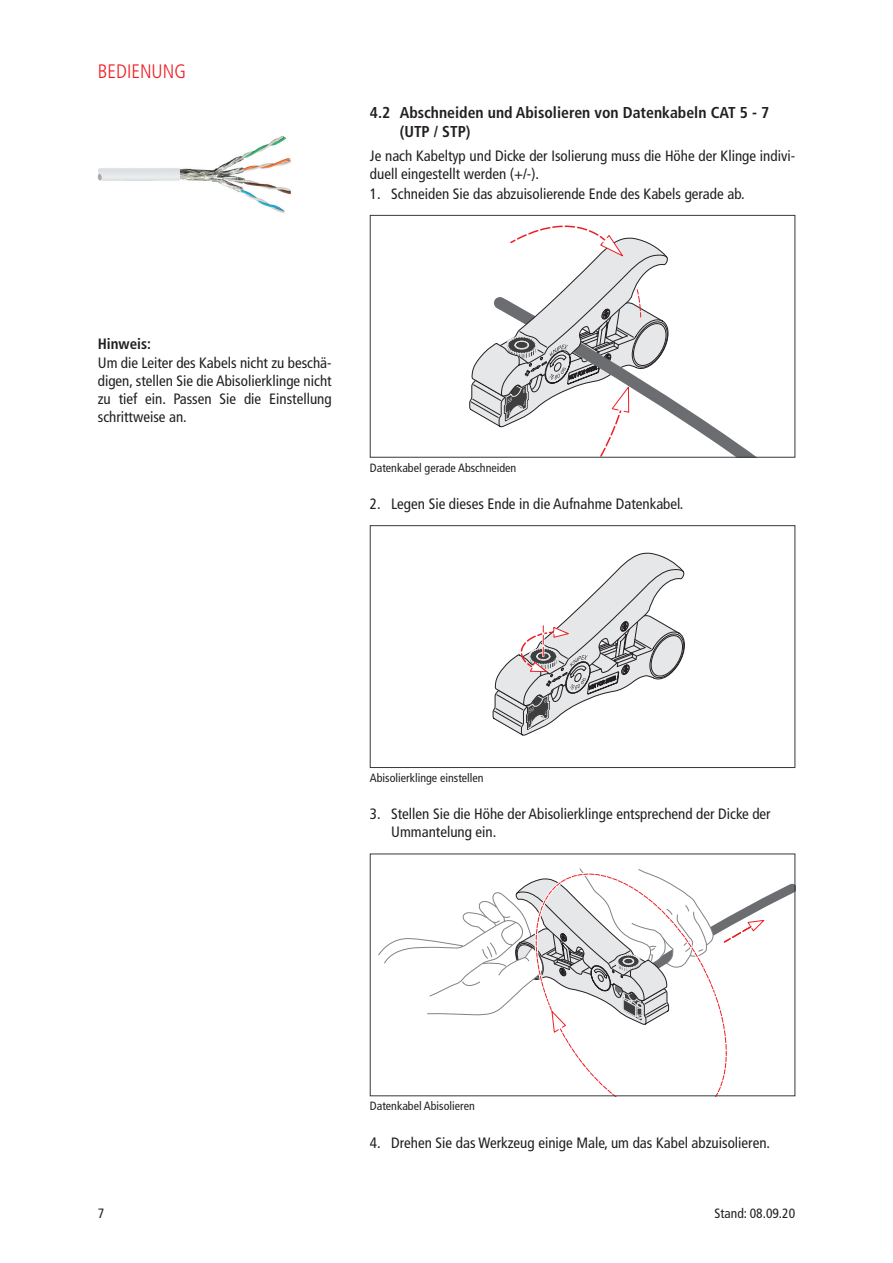
<style>
.page{position:relative;width:893px;height:1263px;background:#fff}
.page>*{position:absolute;margin:0;border:0;box-sizing:border-box;transform-origin:0 0}
.t1{font:300 condensed 19.5px "Frutiger LT Pro";color:#ee1d23}
.t2{font:700 condensed 15.75px/18.8px "Frutiger LT Pro";color:#231f20}
.t3{font:condensed 15px/18px "Frutiger LT Pro";color:#231f20}
.t4{font:700 condensed 15px "Frutiger LT Pro";color:#231f20}
.t5{font:condensed 13.5px "Frutiger LT Pro";color:#231f20}
.figcaption{font:condensed 12px "Frutiger LT Pro";color:#231f20}
</style>
<div class="page">
<svg style="left:669px;top:397px;width:85px;height:58px"></svg>
<svg style="left:469px;top:225px;width:200px;height:230px"></svg>
<div style="left:370px;top:215px;width:425px;height:242px;border:1px solid #34393a"></div>
<svg style="left:492px;top:552px;width:193px;height:184px"></svg>
<div style="left:370px;top:525px;width:425px;height:243px;border:1px solid #34393a"></div>
<svg style="left:378px;top:868px;width:415px;height:226px"></svg>
<img style="left:180px;top:136px;width:111px;height:76px">
<svg style="left:98px;top:168px;width:82px;height:13px"></svg>
<h1 class="t1" style="left:98px;top:60px;width:90px">BEDIENUNG</h1>
<p class="t2" style="left:400px;top:103px;width:371px;text-indent:-30px">4.2 Abschneiden und Abisolieren von Datenkabeln CAT 5 - 7 (UTP / STP)</p>
<p class="t3" style="left:370px;top:147px;width:427px">Je nach Kabeltyp und Dicke der Isolierung muss die Höhe der Klinge indivi&shy;duell eingestellt werden (+/-).</p>
<p class="t3" style="left:370px;top:185px;width:376px">1. Schneiden Sie das abzuisolierende Ende des Kabels gerade ab.</p>
<p class="t4" style="left:98px;top:335px;width:55px">Hinweis:</p>
<p class="t3" style="left:98px;top:354px;width:235px;text-align:justify">Um die Leiter des Kabels nicht zu beschä&shy;digen, stellen Sie die Abisolierklinge nicht zu tief ein. Passen Sie die Einstellung schrittweise an.</p>
<p class="figcaption" style="left:370px;top:461px;width:148px">Datenkabel gerade Abschneiden</p>
<p class="t3" style="left:370px;top:495px;width:315px">2. Legen Sie dieses Ende in die Aufnahme Datenkabel.</p>
<p class="figcaption" style="left:370px;top:771px;width:115px">Abisolierklinge einstellen</p>
<p class="t3" style="left:391px;top:805px;width:381px;text-indent:-21px">3. Stellen Sie die Höhe der Abisolierklinge entsprechend der Dicke der<br>Ummantelung ein.</p>
<p class="figcaption" style="left:370px;top:1099px;width:106px">Datenkabel Abisolieren</p>
<p class="t3" style="left:370px;top:1133px;width:402px">4. Drehen Sie das Werkzeug einige Male, um das Kabel abzuisolieren.</p>
<p class="t5" style="left:98px;top:1205px;width:8px">7</p>
<p class="t5" style="left:715px;top:1205px;width:82px">Stand: 08.09.20</p>
</div>
